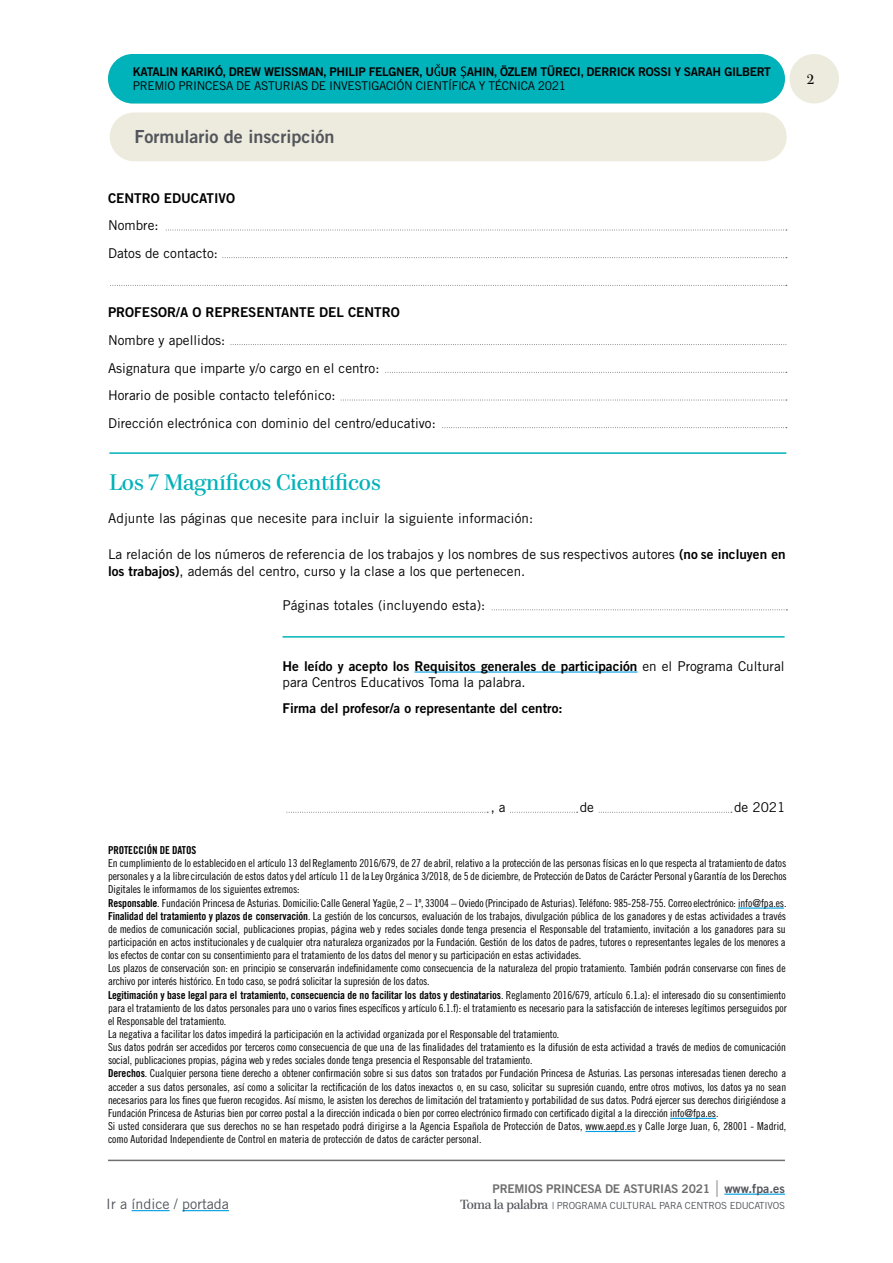
<style>
.page{position:relative;width:893px;height:1263px;background:#fff}
.page>*{position:absolute;margin:0;border:0;box-sizing:border-box;transform-origin:0 0}
.t1{font:22.5px "Paperback 48";color:#00b2ba}
.t2{font:18px "Trade Gothic LT Std Bd 2";color:#52555b}
.t3{font:14.25px "Trade Gothic LT Std";color:#52555b}
.t4{font:13.5px/27.6px "Trade Gothic LT Std";color:#000}
.t5{font:13.5px "Trade Gothic LT Std Bd 2";color:#000}
.t6{font:13.5px "Paperback 48";color:#000}
.t7{font:12px "Trade Gothic LT Std Bd 2";letter-spacing:-.025em;color:#000}
.t8{font:12px "Trade Gothic LT Std";letter-spacing:-.03em;color:#000}
.t9{font:12px "Trade Gothic LT Std Bd 2";letter-spacing:-.02em;color:#706f6f}
.t10{font:10.95px/13.2px "Trade Gothic LT Std Cn 18";letter-spacing:-.01em;color:#000}
.t11{font:10.95px "Trade Gothic LT Std Bd Cn 20";letter-spacing:-.01em;color:#000}
.t12{font:9.75px "Trade Gothic LT Std";letter-spacing:-.02em;color:#52555b}
.s1{font-family:"Trade Gothic LT Std Bd 2"}
.s2{font-family:"Trade Gothic LT Std"}
.s3{font-family:"Trade Gothic LT Std Bd Cn 20"}
.s4{font-family:"Trade Gothic LT Std Cn 18"}
.s5{font-size:12.45px;color:#52555b}
.s6{font-family:"Paperback 48";font-size:13.2px}
</style>
<div class="page">
<div style="left:789px;top:54px;width:50px;height:50px;background:#edebdd;border-radius:50%"></div>
<hr style="left:724px;top:1193px;width:61px;height:2px;background:#009fe3">
<hr style="left:108px;top:1160px;width:677px;height:1px;background:#706f6f">
<hr style="left:132px;top:1210px;width:38px;height:1px;background:#009fe3">
<hr style="left:182px;top:1210px;width:47px;height:1px;background:#009fe3">
<svg style="left:717px;top:1180px;width:1px;height:16px"></svg>
<div style="left:108px;top:54px;width:677px;height:50px;background:#00b2ba;border-radius:25px"></div>
<svg style="left:166px;top:230px;width:621px;height:1px"></svg>
<svg style="left:231px;top:344px;width:556px;height:1px"></svg>
<svg style="left:341px;top:400px;width:446px;height:1px"></svg>
<svg style="left:386px;top:372px;width:401px;height:1px"></svg>
<svg style="left:443px;top:427px;width:344px;height:1px"></svg>
<svg style="left:223px;top:257px;width:564px;height:1px"></svg>
<svg style="left:112px;top:285px;width:675px;height:1px"></svg>
<hr style="left:109px;top:452px;width:677px;height:2px;background:#00b2ba">
<svg style="left:510px;top:812px;width:68px;height:1px"></svg>
<svg style="left:599px;top:812px;width:133px;height:1px"></svg>
<svg style="left:287px;top:812px;width:201px;height:1px"></svg>
<div style="left:110px;top:112px;width:677px;height:49px;background:#edebdd;border-radius:24px"></div>
<hr style="left:283px;top:636px;width:502px;height:2px;background:#00b2ba">
<hr style="left:414px;top:671px;width:223px;height:2px;background:#009fe3">
<svg style="left:492px;top:609px;width:295px;height:1px"></svg>
<hr style="left:738px;top:907px;width:46px;height:2px;background:#009fe3">
<hr style="left:670px;top:1118px;width:46px;height:1px;background:#009fe3">
<hr style="left:585px;top:1131px;width:51px;height:1px;background:#009fe3">
<svg style="left:434px;top:64px;width:6px;height:12px"></svg>
<svg style="left:461px;top:67px;width:5px;height:11px"></svg>
<p class="t7" style="left:133px;top:67px;width:640px">KATALIN KARIKÓ, DREW WEISSMAN, PHILIP FELGNER, U UR AHIN, ÖZLEM TÜRECI, DERRICK ROSSI Y SARAH GILBERT</p>
<p class="t8" style="left:133px;top:82px;width:435px">PREMIO PRINCESA DE ASTURIAS DE INVESTIGACIÓN CIENTÍFICA Y TÉCNICA 2021</p>
<h2 class="t2" style="left:134px;top:130px;width:202px">Formulario de inscripción</h2>
<p class="t5" style="left:108px;top:193px;width:129px">CENTRO EDUCATIVO</p>
<p class="t4" style="left:108px;top:213px;width:111px">Nombre:<br>Datos de contacto:</p>
<p class="t5" style="left:108px;top:308px;width:293px">PROFESOR/A O REPRESENTANTE DEL CENTRO</p>
<p class="t4" style="left:108px;top:328px;width:329px">Nombre y apellidos:<br>Asignatura que imparte y/o cargo en el centro:<br>Horario de posible contacto telefónico:<br>Dirección electrónica con dominio del centro/educativo:</p>
<h1 class="t1" style="left:109px;top:474px;width:273px">Los 7 Magníficos Científicos</h1>
<p class="t4" style="left:108px;top:506px;width:427px">Adjunte las páginas que necesite para incluir la siguiente información:</p>
<p class="t4" style="left:108px;top:547px;width:679px;line-height:17.1px">La relación de los números de referencia de los trabajos y los nombres de sus respectivos autores <span class="s1">(no se incluyen en los trabajos)</span>, además del centro, curso y la clase a los que pertenecen.</p>
<p class="t4" style="left:283px;top:593px;width:204px">Páginas totales (incluyendo esta):</p>
<p class="t5" style="left:283px;top:661px;width:503px">He leído y acepto los Requisitos generales de participación <span class="s2">en el Programa Cultural</span></p>
<p class="t4" style="left:283px;top:670px;width:245px">para Centros Educativos Toma la palabra.</p>
<p class="t5" style="left:283px;top:703px;width:282px">Firma del profesor/a o representante del centro:</p>
<p class="t6" style="left:807px;top:74px;width:8px">2</p>
<p class="t4" style="left:491px;top:795px;width:16px">, a</p>
<p class="t4" style="left:580px;top:795px;width:16px">de</p>
<p class="t4" style="left:734px;top:795px;width:53px">de 2021</p>
<p class="t11" style="left:108px;top:846px;width:90px">PROTECCIÓN DE DATOS</p>
<p class="t10" style="left:108px;top:858px;width:680px">En cumplimiento de lo establecidoen el artículo 13 del Reglamento 2016/679, de 27 de abril, relativo a la protección de las personas físicas en lo que respecta al tratamiento de datos personales y a la librecirculación de estos datos y del artículo 11 de la Ley Orgánica 3/2018, de 5 de diciembre, de Protección de Datos de Carácter Personal y Garantía de los Derechos Digitales le informamos de los siguientes extremos:<br><span class="s3">Responsable</span>. Fundación Princesa de Asturias. Domicilio: Calle General Yagüe, 2 – 1º, 33004 – Oviedo(Principado de Asturias).Teléfono: 985-258-755. Correoelectrónico: info@fpa.es.<br><span class="s3">Finalidad del tratamiento y plazos de conservación</span>. La gestión de los concursos, evaluación de los trabajos, divulgación pública de los ganadores y de estas actividades a través de medios de comunicación social, publicaciones propias, página web y redes sociales donde tenga presencia el Responsable del tratamiento, invitación a los ganadores para su participación en actos institucionales y de cualquier otra naturaleza organizados por la Fundación. Gestión de los datos de padres, tutores o representantes legales de los menores a los efectos de contar con su consentimiento para el tratamiento de los datos del menor y su participación en estas actividades.<br>Los plazos de conservación son: en principio se conservarán indefinidamente como consecuencia de la naturaleza del propio tratamiento. También podrán conservarse con fines de archivo por interés histórico. En todo caso, se podrá solicitar la supresión de los datos.</p>
<p class="t11" style="left:108px;top:991px;width:679px">Legitimación y base legal para el tratamiento, consecuencia de no facilitar los datos y destinatarios<span class="s4">. Reglamento 2016/679, artículo 6.1.a): el interesado dio su consentimiento</span></p>
<p class="t10" style="left:108px;top:1003px;width:680px">para el tratamiento de los datos personales para uno o varios fines específicos y artículo 6.1.f): el tratamiento es necesario para la satisfacción de intereses legítimos perseguidos por el Responsable del tratamiento.<br>La negativa a facilitar los datos impedirá la participación en la actividad organizada por el Responsable del tratamiento.<br>Sus datos podrán ser accedidos por terceros como consecuencia de que una de las finalidades del tratamiento es la difusión de esta actividad a través de medios de comunicación social, publicaciones propias, página web y redes sociales donde tenga presencia el Responsable del tratamiento.<br><span class="s3">Derechos</span>. Cualquier persona tiene derecho a obtener confirmación sobre si sus datos son tratados por Fundación Princesa de Asturias. Las personas interesadas tienen derecho a acceder a sus datos personales, así como a solicitar la rectificación de los datos inexactos o, en su caso, solicitar su supresión cuando, entre otros motivos, los datos ya no sean necesarios para los fines que fueron recogidos. Así mismo, le asisten los derechos de limitación del tratamiento y portabilidad de sus datos. Podrá ejercer sus derechos dirigiéndose a Fundación Princesa de Asturias bien por correo postal a la dirección indicada o bien por correo electrónico firmado con certificado digital a la dirección info@fpa.es.<br>Si usted considerara que sus derechos no se han respetado podrá dirigirse a la Agencia Española de Protección de Datos, www.aepd.es y Calle Jorge Juan, 6, 28001 - Madrid, como Autoridad Independiente de Control en materia de protección de datos de carácter personal.</p>
<p class="t9" style="left:493px;top:1184px;width:294px">PREMIOS PRINCESA DE ASTURIAS 2021 <span class="s5">www.fpa.es</span></p>
<h3 class="t3" style="left:106px;top:1199px;width:124px">Ir a índice / portada</h3>
<p class="t12" style="left:460px;top:1202px;width:326px"><span class="s6">Toma la palabra</span> | PROGRAMA CULTURAL PARA CENTROS EDUCATIVOS</p>
</div>
